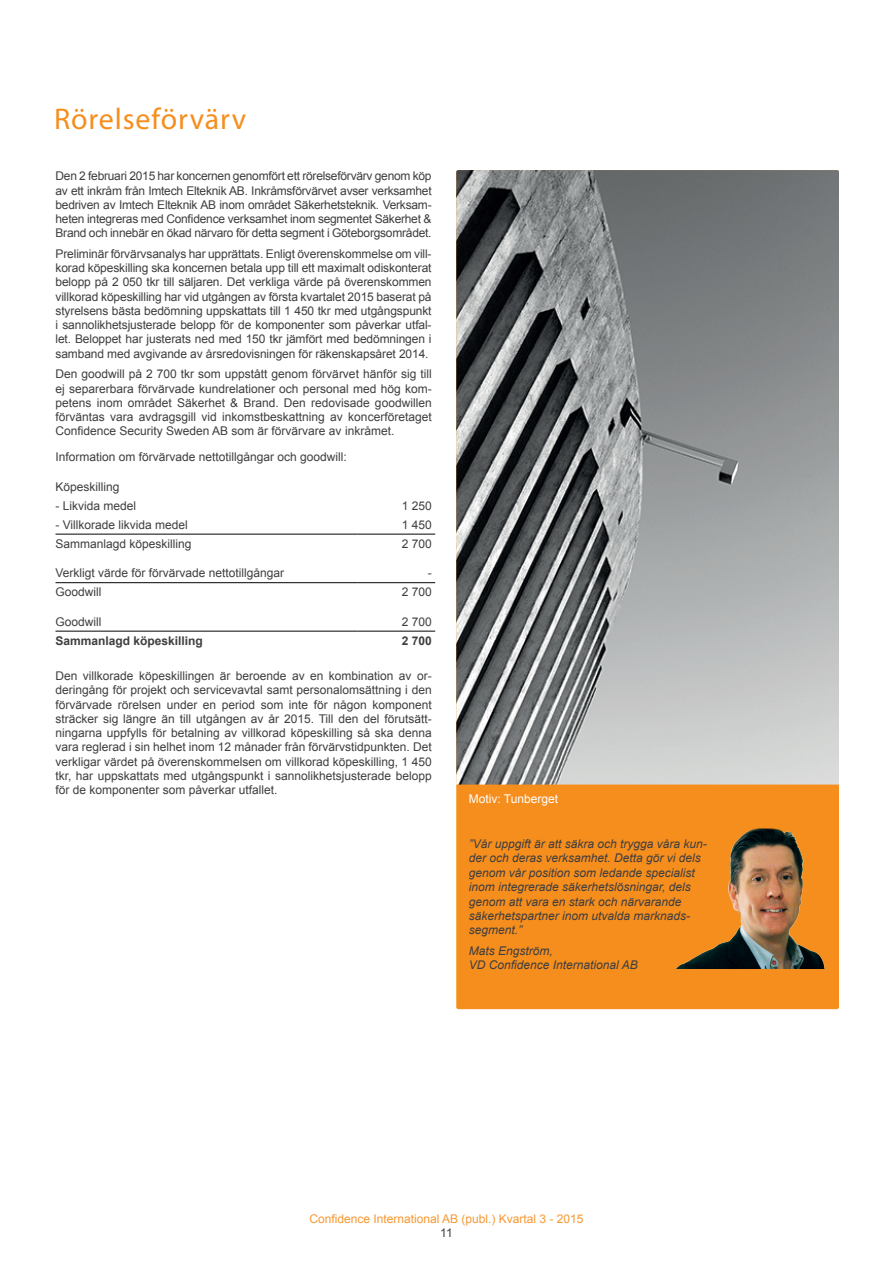
<style>
.page{position:relative;width:893px;height:1263px;background:#fff}
.page>*{position:absolute;margin:0;border:0;box-sizing:border-box;transform-origin:0 0}
.t1{font:30px "Myriad Pro";letter-spacing:.03em;color:#f68e1e}
.t2{font:12px/14.2px "Arial";color:#3e3e3f;text-align:justify}
.t3{font:italic 12px/14.4px "Arial";color:#3e3e3f}
.t4{font:12px "Arial";color:#f79832}
.t5{font:700 12px "Arial";color:#3e3e3f}
.t6{font:12px "Arial";color:#fff}
</style>
<div class="page">
<svg style="left:55px;top:533px;width:381px;height:99px"></svg>
<hr style="left:56px;top:631px;width:301px;height:1px;background:#231f20">
<hr style="left:56px;top:534px;width:301px;height:1px;background:#231f20">
<hr style="left:357px;top:534px;width:78px;height:1px;background:#231f20">
<hr style="left:56px;top:582px;width:301px;height:1px;background:#231f20">
<hr style="left:357px;top:582px;width:78px;height:1px;background:#231f20">
<hr style="left:357px;top:631px;width:78px;height:1px;background:#231f20">
<div style="left:456px;top:170px;width:383px;height:839px;background:#f68e1e;border-radius:2px"></div>
<img style="left:456px;top:170px;width:383px;height:614px">
<img style="left:677px;top:828px;width:148px;height:141px">
<h1 class="t1" style="left:54px;top:100px;width:194px">Rörelseförvärv</h1>
<p class="t2" style="left:56px;top:169px;width:378px">Den 2 februari 2015 har koncernen genomfört ett rörelseförvärv genom köp av ett inkråm från Imtech Elteknik AB. Inkråmsförvärvet avser verksamhet bedriven av Imtech Elteknik AB inom området Säkerhetsteknik. Verksam&shy;heten integreras med Confidence verksamhet inom segmentet Säkerhet &amp; Brand och innebär en ökad närvaro för detta segment i Göteborgsområdet.</p>
<p class="t2" style="left:56px;top:247px;width:378px">Preliminär förvärvsanalys har upprättats. Enligt överenskommelse om vill&shy;korad köpeskilling ska koncernen betala upp till ett maximalt odiskonterat belopp på 2 050 tkr till säljaren. Det verkliga värde på överenskommen villkorad köpeskilling har vid utgången av första kvartalet 2015 baserat på styrelsens bästa bedömning uppskattats till 1 450 tkr med utgångspunkt i sannolikhetsjusterade belopp för de komponenter som påverkar utfal&shy;let. Beloppet har justerats ned med 150 tkr jämfört med bedömningen i samband med avgivande av årsredovisningen för räkenskapsåret 2014.</p>
<p class="t2" style="left:56px;top:367px;width:378px">Den goodwill på 2 700 tkr som uppstått genom förvärvet hänför sig till ej separerbara förvärvade kundrelationer och personal med hög kom&shy;petens inom området Säkerhet &amp; Brand. Den redovisade goodwillen förväntas vara avdragsgill vid inkomstbeskattning av koncerföretaget Confidence Security Sweden AB som är förvärvare av inkråmet.</p>
<p class="t2" style="left:56px;top:450px;width:293px">Information om förvärvade nettotillgångar och goodwill:</p>
<p class="t2" style="left:56px;top:479px;width:66px">Köpeskilling</p>
<p class="t2" style="left:56px;top:498px;width:82px">- Likvida medel</p>
<p class="t2" style="left:402px;top:498px;width:32px">1 250</p>
<p class="t2" style="left:56px;top:518px;width:134px">- Villkorade likvida medel</p>
<p class="t2" style="left:402px;top:518px;width:32px">1 450</p>
<p class="t2" style="left:56px;top:537px;width:138px">Sammanlagd köpeskilling</p>
<p class="t2" style="left:402px;top:537px;width:32px">2 700</p>
<p class="t2" style="left:56px;top:566px;width:230px">Verkligt värde för förvärvade nettotillgångar</p>
<p class="t2" style="left:428px;top:566px;width:5px">-</p>
<p class="t2" style="left:56px;top:585px;width:48px">Goodwill</p>
<p class="t2" style="left:402px;top:585px;width:32px">2 700</p>
<p class="t2" style="left:56px;top:615px;width:48px">Goodwill</p>
<p class="t2" style="left:402px;top:615px;width:32px">2 700</p>
<p class="t5" style="left:56px;top:633px;width:149px">Sammanlagd köpeskilling</p>
<p class="t5" style="left:402px;top:633px;width:32px">2 700</p>
<p class="t2" style="left:56px;top:669px;width:378px">Den villkorade köpeskillingen är beroende av en kombination av or&shy;deringång för projekt och servicevavtal samt personalomsättning i den förvärvade rörelsen under en period som inte för någon komponent sträcker sig längre än till utgången av år 2015. Till den del förutsätt&shy;ningarna uppfylls för betalning av villkorad köpeskilling så ska denna vara reglerad i sin helhet inom 12 månader från förvärvstidpunkten. Det verkligar värdet på överenskommelsen om villkorad köpeskilling, 1 450 tkr, har uppskattats med utgångspunkt i sannolikhetsjusterade belopp för de komponenter som påverkar utfallet.</p>
<p class="t6" style="left:469px;top:791px;width:91px">Motiv: Tunberget</p>
<p class="t3" style="left:469px;top:837px;width:240px">”Vår uppgift är att säkra och trygga våra kun&shy;der och deras verksamhet. Detta gör vi dels genom vår position som ledande specialist inom integrerade säkerhetslösningar, dels genom att vara en stark och närvarande säkerhetspartner inom utvalda marknads&shy;segment.”</p>
<p class="t3" style="left:469px;top:944px;width:170px">Mats Engström,<br>VD Confidence International AB</p>
<p class="t4" style="left:309px;top:1211px;width:276px">Confidence International AB (publ.) Kvartal 3 - 2015</p>
<p class="t2" style="left:440px;top:1226px;width:14px">11</p>
</div>
